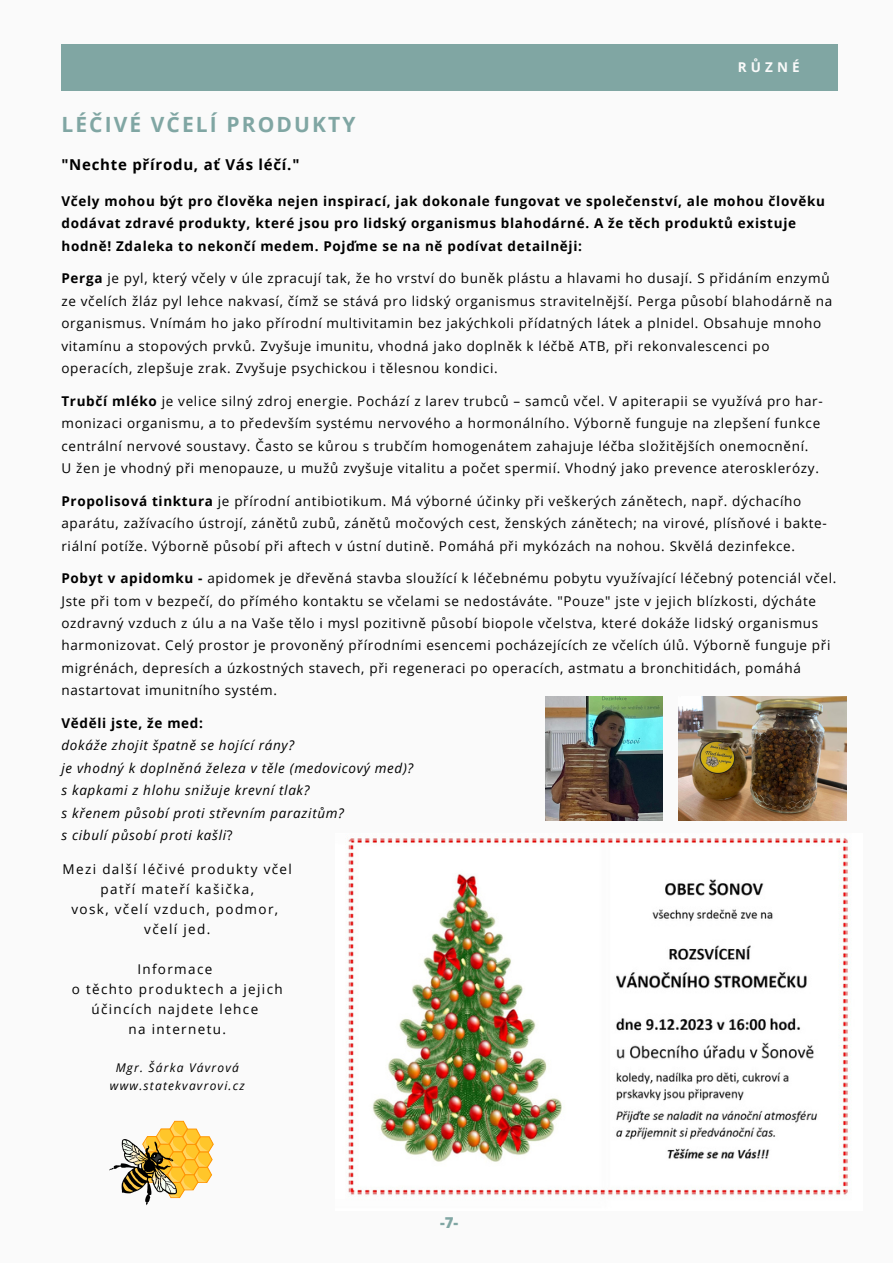
<style>
.page{position:relative;width:893px;height:1264px;background:#fff}
.page>*{position:absolute;margin:0;border:0;box-sizing:border-box;transform-origin:0 0}
.t1{font:700 21px "Open Sans";letter-spacing:.1em;color:#80a6a3}
.t2{font:700 15px "Open Sans";letter-spacing:.05em;color:#000}
.t3{font:800 15px "Open Sans";color:#80a6a3}
.t4{font:13.5px/22.5px "Open Sans";letter-spacing:.05em;color:#000}
.t5{font:700 13.5px/22.5px "Open Sans";letter-spacing:.05em;color:#000}
.t6{font:italic 13.5px "Open Sans";letter-spacing:.05em;color:#000}
.t7{font:13.5px/20px "Open Sans";letter-spacing:.1em;color:#000;text-align:center}
.t8{font:700 13.5px "Open Sans";letter-spacing:.3em;color:#fafafa}
.t9{font:italic 12px "Open Sans";letter-spacing:.1em;color:#000}
.s1{font-weight:700}
.s2{font-style:normal}
</style>
<div class="page">
<div style="left:0;top:0;width:892px;height:1262px;background:#fafafa"></div>
<div style="left:61px;top:44px;width:776px;height:47px;background:#80a6a3"></div>
<img style="left:545px;top:696px;width:117px;height:124px">
<img style="left:678px;top:696px;width:168px;height:124px">
<svg style="left:145px;top:1120px;width:69px;height:79px"></svg>
<img style="left:109px;top:1139px;width:68px;height:67px">
<img style="left:348px;top:838px;width:500px;height:357px">
<p class="t1" style="left:61px;top:109px;width:295px">LÉČIVÉ VČELÍ PRODUKTY</p>
<p class="t8" style="left:738px;top:58px;width:63px">RŮZNÉ</p>
<p class="t2" style="left:61px;top:154px;width:239px">"Nechte přírodu, ať Vás léčí."</p>
<p class="t5" style="left:61px;top:189px;width:765px">Včely mohou být pro člověka nejen inspirací, jak dokonale fungovat ve společenství, ale mohou člověku dodávat zdravé produkty, které jsou pro lidský organismus blahodárné. A že těch produktů existuje hodně! Zdaleka to nekončí medem. Pojďme se na ně podívat detailněji:</p>
<p class="t4" style="left:61px;top:267px;width:772px"><span class="s1">Perga</span> je pyl, který včely v úle zpracují tak, že ho vrství do buněk plástu a hlavami ho dusají. S přidáním enzymů ze včelích žláz pyl lehce nakvasí, čímž se stává pro lidský organismus stravitelnější. Perga působí blahodárně na organismus. Vnímám ho jako přírodní multivitamin bez jakýchkoli přídatných látek a plnidel. Obsahuje mnoho vitamínu a stopových prvků. Zvyšuje imunitu, vhodná jako doplněk k léčbě ATB, při rekonvalescenci po operacích, zlepšuje zrak. Zvyšuje psychickou i tělesnou kondici.</p>
<p class="t4" style="left:61px;top:389px;width:762px"><span class="s1">Trubčí mléko</span> je velice silný zdroj energie. Pochází z larev trubců – samců včel. V apiterapii se využívá pro har&shy;monizaci organismu, a to především systému nervového a hormonálního. Výborně funguje na zlepšení funkce centrální nervové soustavy. Často se kůrou s trubčím homogenátem zahajuje léčba složitějších onemocnění.</p>
<p class="t4" style="left:61px;top:456px;width:759px">U žen je vhodný při menopauze, u mužů zvyšuje vitalitu a počet spermií. Vhodný jako prevence aterosklerózy.</p>
<p class="t4" style="left:61px;top:489px;width:766px"><span class="s1">Propolisová tinktura</span> je přírodní antibiotikum. Má výborné účinky při veškerých zánětech, např. dýchacího aparátu, zažívacího ústrojí, zánětů zubů, zánětů močových cest, ženských zánětech; na virové, plísňové i bakte&shy;riální potíže. Výborně působí při aftech v ústní dutině. Pomáhá při mykózách na nohou. Skvělá dezinfekce.</p>
<p class="t4" style="left:61px;top:566px;width:776px"><span class="s1">Pobyt v apidomku -</span> apidomek je dřevěná stavba sloužící k léčebnému pobytu využívající léčebný potenciál včel.<br>Jste při tom v bezpečí, do přímého kontaktu se včelami se nedostáváte. "Pouze" jste v jejich blízkosti, dýcháte ozdravný vzduch z úlu a na Vaše tělo i mysl pozitivně působí biopole včelstva, které dokáže lidský organismus harmonizovat. Celý prostor je provoněný přírodními esencemi pocházejících ze včelích úlů. Výborně funguje při migrénách, depresích a úzkostných stavech, při regeneraci po operacích, astmatu a bronchitidách, pomáhá nastartovat imunitního systém.</p>
<p class="t5" style="left:61px;top:711px;width:143px">Věděli jste, že med:</p>
<p class="t6" style="left:61px;top:736px;width:234px">dokáže zhojit špatně se hojící rány?</p>
<p class="t6" style="left:61px;top:758px;width:353px">je vhodný k doplněná železa v těle (medovicový med)?</p>
<p class="t6" style="left:61px;top:781px;width:250px">s kapkami z hlohu snižuje krevní tlak?</p>
<p class="t6" style="left:61px;top:803px;width:284px">s křenem působí proti střevním parazitům?</p>
<p class="t6" style="left:61px;top:826px;width:173px">s cibulí působí proti kašli<span class="s2">?</span></p>
<p class="t7" style="left:63px;top:858px;width:231px">Mezi další léčivé produkty včel patří mateří kašička,</p>
<p class="t7" style="left:72px;top:898px;width:208px">vosk, včelí vzduch, podmor,</p>
<p class="t7" style="left:144px;top:918px;width:67px">včelí jed.</p>
<p class="t7" style="left:137px;top:958px;width:77px">Informace</p>
<p class="t7" style="left:72px;top:978px;width:212px">o těchto produktech a jejich účincích najdete lehce</p>
<p class="t7" style="left:128px;top:1018px;width:99px">na internetu.</p>
<p class="t9" style="left:116px;top:1059px;width:125px">Mgr. Šárka Vávrová</p>
<p class="t9" style="left:110px;top:1077px;width:136px">www.statekvavrovi.cz</p>
<p class="t3" style="left:440px;top:1212px;width:20px">-7-</p>
</div>
